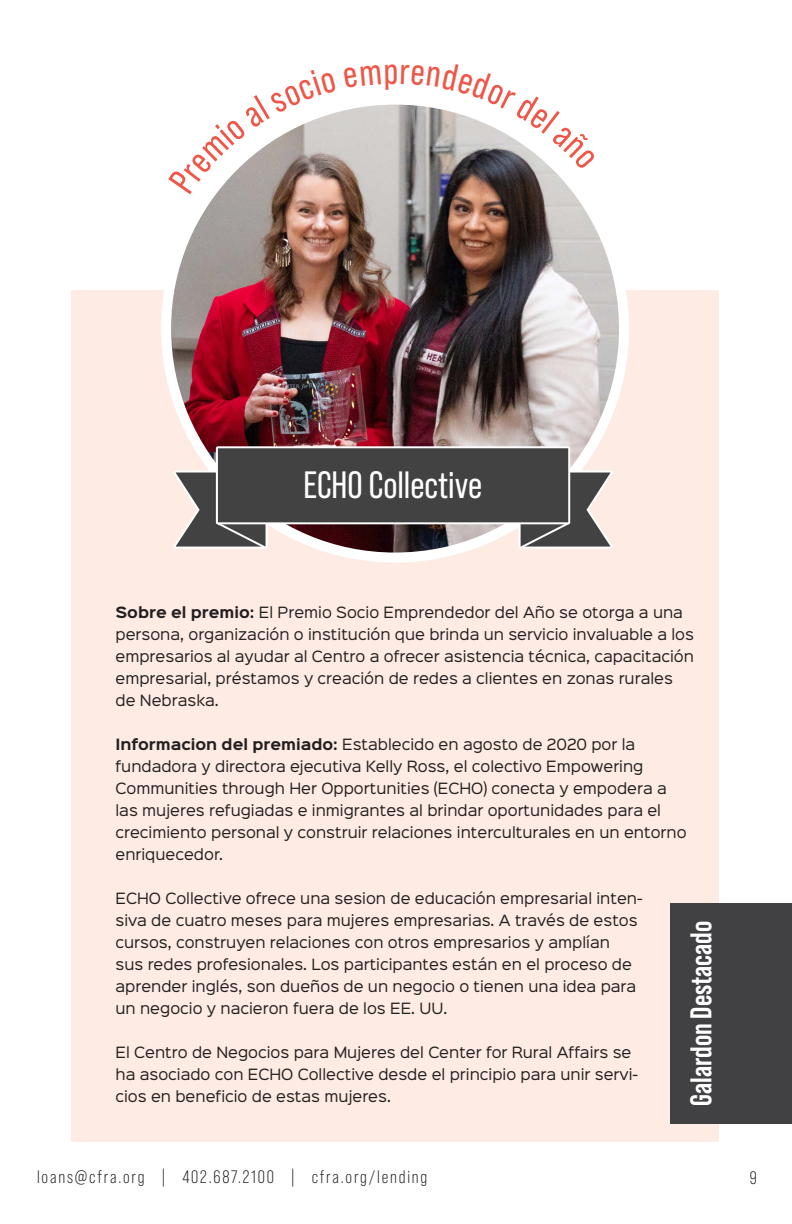
<style>
.page{position:relative;width:792px;height:1224px;background:#fff}
.page>*{position:absolute;margin:0;border:0;box-sizing:border-box;transform-origin:0 0}
.t1{font:38px "Bebas Neue Pro";color:#fff}
.t2{font:700 30px "Bebas Neue Pro";color:#fff}
.Section_Heading{font:18px "Bebas Neue Pro";letter-spacing:.1em;color:#231f20}
.t3{font:14px/22px "Sinkin Sans 400";color:#231f20}
.s1{font-family:"Sinkin Sans 700";font-weight:700}
</style>
<div class="page">
<div style="left:71px;top:290px;width:648px;height:852px;background:#feebe3"></div>
<div style="left:671px;top:903px;width:121px;height:221px;background:#414042"></div>
<img style="left:166px;top:100px;width:458px;height:458px;border-radius:229px">
<svg style="left:173px;top:446px;width:440px;height:103px;background:#6d6868"></svg>
<svg style="left:210px;top:108px;width:126px;height:86px"></svg>
<svg style="left:344px;top:100px;width:215px;height:70px"></svg>
<p class="t1" style="left:304px;top:464px;width:180px">ECHO Collective</p>
<p class="t3" style="left:115px;top:600px;width:580px"><span class="s1">Sobre el premio:</span> El Premio Socio Emprendedor del Año se otorga a una persona, organización o institución que brinda un servicio invaluable a los empresarios al ayudar al Centro a ofrecer asistencia técnica, capacitación empresarial, préstamos y creación de redes a clientes en zonas rurales de Nebraska.</p>
<p class="t3" style="left:115px;top:732px;width:573px"><span class="s1">Informacion del premiado:</span> Establecido en agosto de 2020 por la fundadora y directora ejecutiva Kelly Ross, el colectivo Empowering Communities through Her Opportunities (ECHO) conecta y empodera a las mujeres refugiadas e inmigrantes al brindar oportunidades para el crecimiento personal y construir relaciones interculturales en un entorno enriquecedor.</p>
<p class="t3" style="left:115px;top:886px;width:529px">ECHO Collective ofrece una sesion de educación empresarial inten&shy;siva de cuatro meses para mujeres empresarias. A través de estos cursos, construyen relaciones con otros empresarios y amplían<br>sus redes profesionales. Los participantes están en el proceso de aprender inglés, son dueños de un negocio o tienen una idea para un negocio y nacieron fuera de los EE. UU.</p>
<p class="t3" style="left:115px;top:1040px;width:524px">El Centro de Negocios para Mujeres del Center for Rural Affairs se ha asociado con ECHO Collective desde el principio para unir servi&shy;cios en beneficio de estas mujeres.</p>
<p class="t2" style="left:684px;top:1106px;width:186px;rotate:-90deg">Galardon Destacado</p>
<p class="Section_Heading" style="left:37px;top:1167px;width:392px">loans@cfra.org | 402.687.2100 | cfra.org/lending</p>
<p class="Section_Heading" style="left:750px;top:1168px;width:9px">9</p>
</div>
